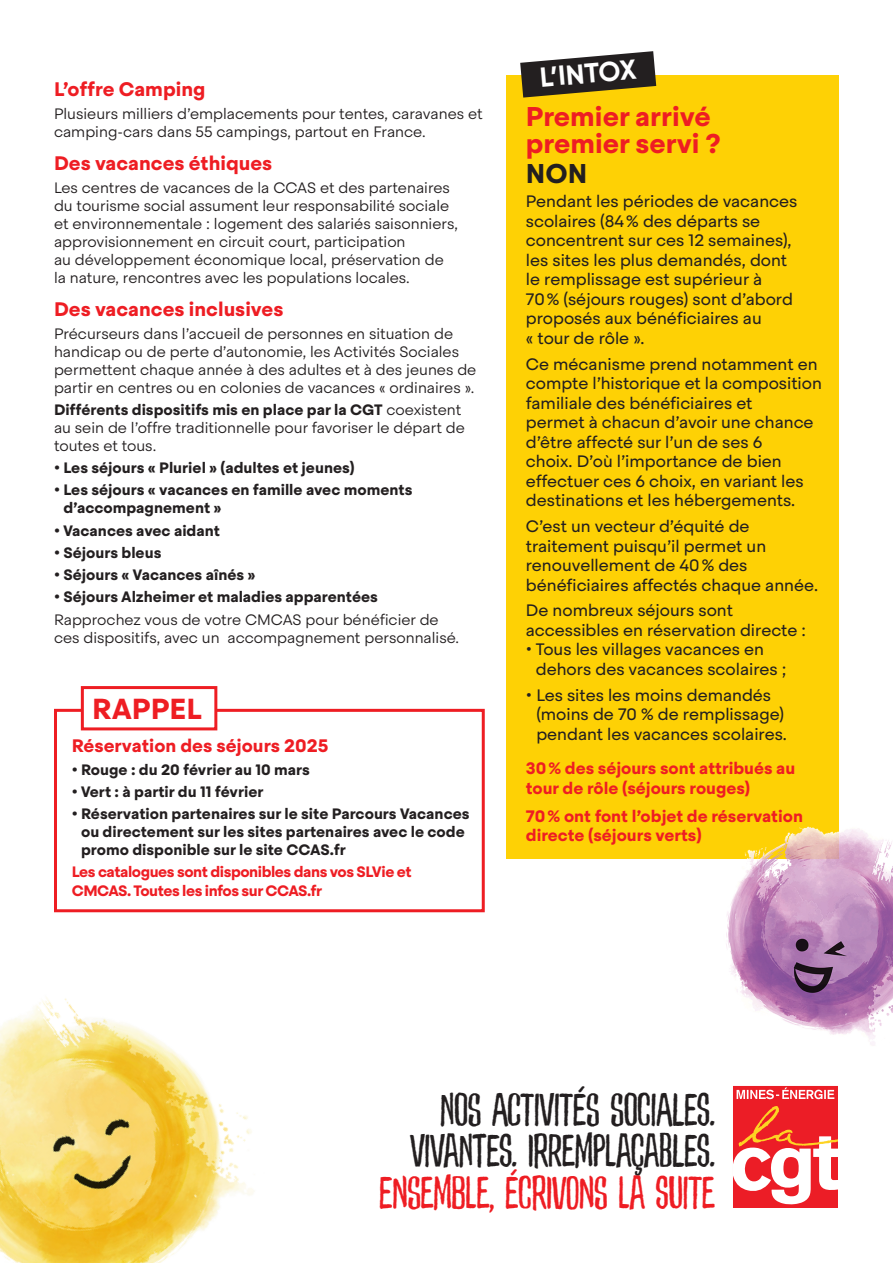
<style>
.page{position:relative;width:893px;height:1263px;background:#fff}
.page>*{position:absolute;margin:0;border:0;box-sizing:border-box;transform-origin:0 0}
.t1{font:48.15px/41.5px "Plumcake";letter-spacing:-.02em;color:#231f20;text-align:right}
.t2{font:48.15px "Plumcake";letter-spacing:-.02em;color:#ee1d23}
.t3{font:700 28.8px "Steradian";color:#ee1d23}
.t4{font:700 27.6px "Gilroy";color:#fff}
.t5{font:700 27px/27px "Steradian";color:#ee1d23}
.t6{font:700 27px "Steradian";color:#231f20}
.t7{font:700 19.5px "Steradian";color:#ee1d23}
.t8{font:700 18px "Steradian";color:#ee1d23}
.t9{font:16.5px/19.5px "Steradian";color:#231f20}
.t10{font:700 16.5px/19.5px "Steradian";color:#ee1d23}
.t11{font:300 15px/18px "Steradian";color:#231f20}
.t12{font:700 15px/18px "Steradian";color:#231f20}
.t13{font:700 15px/18px "Steradian";letter-spacing:-.03em;color:#ee1d23}
.s1{font-weight:700}
</style>
<div class="page">
<div style="left:506px;top:76px;width:333px;height:783px;background:#fed105"></div>
<svg style="left:520px;top:51px;width:136px;height:47px"></svg>
<div style="left:54px;top:709px;width:431px;height:203px;border:3px solid #ee1d23"></div>
<div style="left:81px;top:686px;width:136px;height:44px;background:#fff;border:3px solid #ee1d23"></div>
<img style="left:0;top:901px;width:315px;height:362px">
<img style="left:726px;top:826px;width:167px;height:220px">
<svg style="left:733px;top:1086px;width:105px;height:122px"></svg>
<h3 class="t7" style="left:54px;top:77px;width:153px">L’offre Camping</h3>
<p class="t11" style="left:54px;top:104px;width:430px">Plusieurs milliers d’emplacements pour tentes, caravanes et camping-cars dans 55 campings, partout en France.</p>
<h3 class="t7" style="left:54px;top:151px;width:220px">Des vacances éthiques</h3>
<p class="t11" style="left:54px;top:178px;width:405px">Les centres de vacances de la CCAS et des partenaires du tourisme social assument leur responsabilité sociale et environnementale : logement des salariés saisonniers, approvisionnement en circuit court, participation<br>au développement économique local, préservation de la nature, rencontres avec les populations locales.</p>
<h3 class="t7" style="left:54px;top:297px;width:231px">Des vacances inclusives</h3>
<p class="t11" style="left:54px;top:324px;width:424px">Précurseurs dans l’accueil de personnes en situation de handicap ou de perte d’autonomie, les Activités Sociales permettent chaque année à des adultes et à des jeunes de partir en centres ou en colonies de vacances « ordinaires ».</p>
<p class="t11" style="left:54px;top:401px;width:412px"><span class="s1">Différents dispositifs mis en place par la CGT</span> coexistent au sein de l’offre traditionnelle pour favoriser le départ de toutes et tous.</p>
<p class="t12" style="left:54px;top:459px;width:302px">• Les séjours « Pluriel » (adultes et jeunes)</p>
<p class="t12" style="left:63px;top:481px;width:351px;text-indent:-9px">• Les séjours « vacances en famille avec moments d’accompagnement »</p>
<p class="t12" style="left:54px;top:521px;width:168px">• Vacances avec aidant</p>
<p class="t12" style="left:54px;top:544px;width:109px">• Séjours bleus</p>
<p class="t12" style="left:54px;top:566px;width:203px">• Séjours « Vacances aînés »</p>
<p class="t12" style="left:54px;top:588px;width:325px">• Séjours Alzheimer et maladies apparentées</p>
<p class="t11" style="left:54px;top:610px;width:407px">Rapprochez vous de votre CMCAS pour bénéficier de ces dispositifs, avec un accompagnement personnalisé.</p>
<h2 class="t3" style="left:92px;top:691px;width:111px">RAPPEL</h2>
<p class="t8" style="left:72px;top:735px;width:258px">Réservation des séjours 2025</p>
<p class="t12" style="left:72px;top:760px;width:240px">• Rouge : du 20 février au 10 mars</p>
<p class="t12" style="left:72px;top:783px;width:193px">• Vert : à partir du 11 février</p>
<p class="t12" style="left:81px;top:805px;width:390px;text-indent:-9px">• Réservation partenaires sur le site Parcours Vacances ou directement sur les sites partenaires avec le code promo disponible sur le site CCAS.fr</p>
<p class="t13" style="left:72px;top:863px;width:341px">Les catalogues sont disponibles dans vos SLVie et<br>CMCAS. Toutes les infos sur CCAS.fr</p>
<h3 class="t4" style="left:538px;top:60px;width:98px;rotate:-5deg">L’INTOX</h3>
<h3 class="t5" style="left:526px;top:104px;width:197px">Premier arrivé premier servi ?</h3>
<h3 class="t6" style="left:526px;top:157px;width:63px">NON</h3>
<p class="t9" style="left:526px;top:192px;width:273px">Pendant les périodes de vacances scolaires (84% des départs se concentrent sur ces 12 semaines), les sites les plus demandés, dont le remplissage est supérieur à<br>70% (séjours rouges) sont d’abord proposés aux bénéficiaires au<br>« tour de rôle ».</p>
<p class="t9" style="left:526px;top:354px;width:298px">Ce mécanisme prend notamment en compte l’historique et la composition familiale des bénéficiaires et<br>permet à chacun d’avoir une chance d’être affecté sur l’un de ses 6<br>choix. D’où l’importance de bien effectuer ces 6 choix, en variant les destinations et les hébergements.</p>
<p class="t9" style="left:526px;top:516px;width:294px">C’est un vecteur d’équité de traitement puisqu’il permet un renouvellement de 40% des bénéficiaires affectés chaque année.</p>
<p class="t9" style="left:526px;top:601px;width:282px">De nombreux séjours sont accessibles en réservation directe :</p>
<p class="t9" style="left:536px;top:640px;width:252px;text-indent:-10px">• Tous les villages vacances en dehors des vacances scolaires ;</p>
<p class="t9" style="left:536px;top:685px;width:252px;text-indent:-10px">• Les sites les moins demandés (moins de 70 % de remplissage) pendant les vacances scolaires.</p>
<p class="t10" style="left:526px;top:759px;width:271px">30% des séjours sont attribués au tour de rôle (séjours rouges)</p>
<p class="t10" style="left:526px;top:806px;width:279px">70% ont font l’objet de réservation directe (séjours verts)</p>
<h1 class="t1" style="left:410px;top:1089px;width:307px">NOS ACTIVITÉS SOCIALES.<br>VIVANTES. IRREMPLAÇABLES.</h1>
<h1 class="t2" style="left:379px;top:1165px;width:338px">ENSEMBLE, ÉCRIVONS LA SUITE</h1>
</div>
